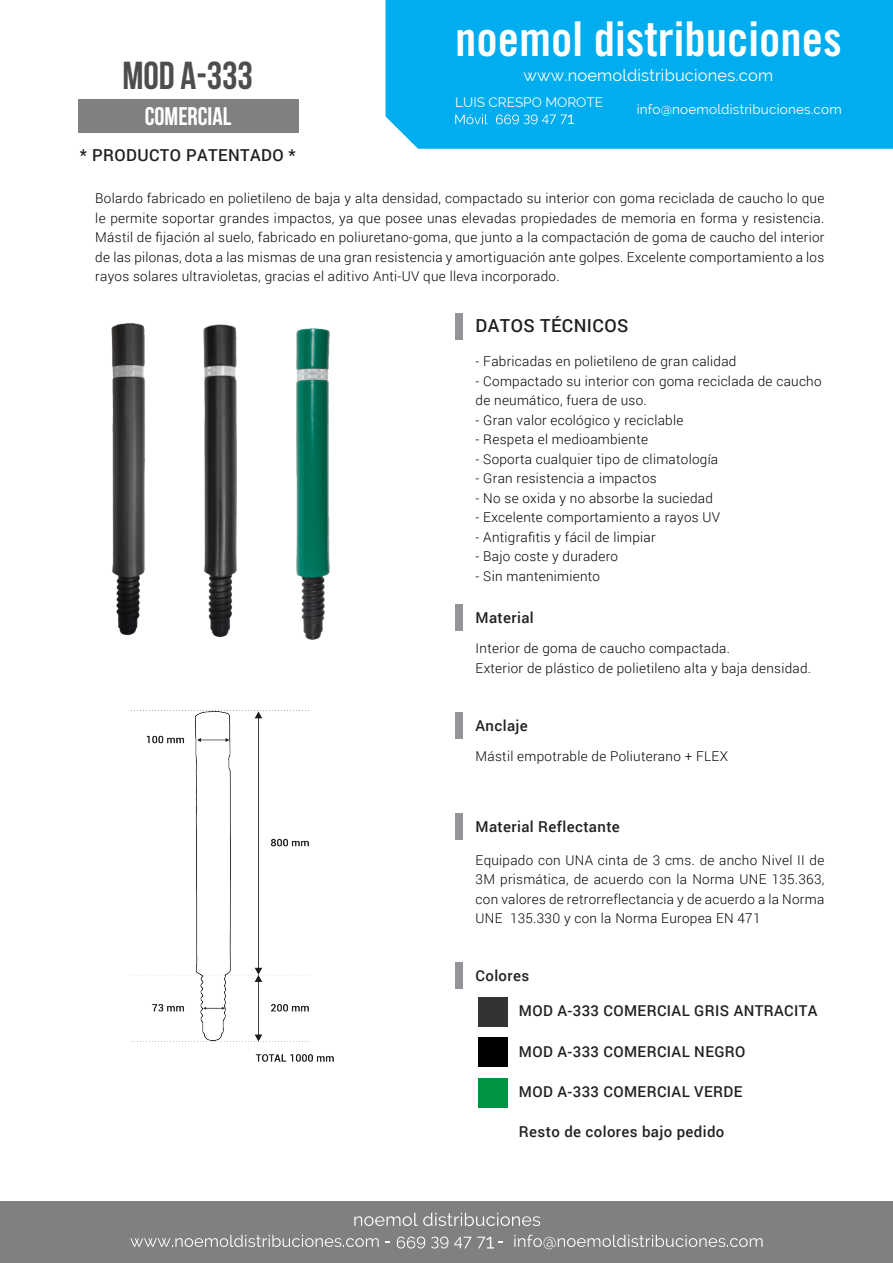
<style>
.page{position:relative;width:893px;height:1263px;background:#fff}
.page>*{position:absolute;margin:0;border:0;box-sizing:border-box;transform-origin:0 0}
.t1{font:48px "Trade Gothic Bold Cond Twenty";color:#fff}
.t2{font:39px "Bebas Neue";letter-spacing:-.005em;color:#4d4d4f}
.t3{font:25.5px "Bebas Neue";letter-spacing:-.005em;color:#fff}
.t4{font:500 18px "Roboto";letter-spacing:.025em;color:#231f20}
.t5{font:16.5px "Raleway";letter-spacing:.01em;color:#fff}
.t6{font:500 16.5px "Roboto";letter-spacing:.025em;color:#231f20}
.t7{font:500 15px "Roboto";letter-spacing:.025em;color:#231f20}
.t8{font:300 13.5px/19.5px "Roboto";letter-spacing:.02em;color:#000}
.t9{font:13.5px "Raleway";letter-spacing:.015em;color:#fff}
</style>
<div class="page">
<div style="left:78px;top:99px;width:221px;height:34px;background:#808080"></div>
<div style="left:455px;top:313px;width:8px;height:27px;background:#929497"></div>
<div style="left:455px;top:604px;width:8px;height:27px;background:#929497"></div>
<div style="left:455px;top:712px;width:8px;height:27px;background:#929497"></div>
<div style="left:455px;top:813px;width:8px;height:27px;background:#929497"></div>
<div style="left:455px;top:962px;width:8px;height:27px;background:#929497"></div>
<div style="left:386px;top:0;width:507px;height:149px;background:#00adee"></div>
<svg style="left:496px;top:115px;width:78px;height:9px"></svg>
<svg style="left:385px;top:105px;width:103px;height:44px;background:#24b8f0"></svg>
<div style="left:0;top:1201px;width:893px;height:62px;background:#808080"></div>
<svg style="left:354px;top:1213px;width:186px;height:13px"></svg>
<svg style="left:130px;top:1235px;width:249px;height:12px"></svg>
<svg style="left:397px;top:1236px;width:28px;height:12px"></svg>
<svg style="left:431px;top:1236px;width:17px;height:12px"></svg>
<svg style="left:454px;top:1237px;width:49px;height:11px"></svg>
<svg style="left:514px;top:1234px;width:249px;height:15px"></svg>
<div style="left:478px;top:997px;width:29px;height:29px;background:#333"></div>
<div style="left:478px;top:1037px;width:29px;height:30px;background:#000"></div>
<div style="left:478px;top:1078px;width:29px;height:29px;background:#009245"></div>
<img style="left:112px;top:323px;width:218px;height:316px">
<img style="left:134px;top:710px;width:200px;height:351px">
<h2 class="t2" style="left:123px;top:54px;width:132px">MOD A-333</h2>
<h3 class="t3" style="left:145px;top:102px;width:88px">COMERCIAL</h3>
<p class="t6" style="left:80px;top:144px;width:217px">* PRODUCTO PATENTADO *</p>
<h1 class="t1" style="left:455px;top:10px;width:388px">noemol distribuciones</h1>
<p class="t5" style="left:524px;top:65px;width:251px">www.noemoldistribuciones.com</p>
<p class="t9" style="left:637px;top:101px;width:207px">info@noemoldistribuciones.com</p>
<p class="t9" style="left:455px;top:94px;width:149px">LUIS CRESPO MOROTE</p>
<p class="t8" style="left:95px;top:188px;width:731px;text-align:justify">Bolardo fabricado en polietileno de baja y alta densidad, compactado su interior con goma reciclada de caucho lo que le permite soportar grandes impactos, ya que posee unas elevadas propiedades de memoria en forma y resistencia.<br>Mástil de fijación al suelo, fabricado en poliuretano-goma, que junto a la compactación de goma de caucho del interior de las pilonas, dota a las mismas de una gran resistencia y amortiguación ante golpes. Excelente comportamiento a los rayos solares ultravioletas, gracias el aditivo Anti-UV que lleva incorporado.</p>
<h3 class="t4" style="left:476px;top:313px;width:154px">DATOS TÉCNICOS</h3>
<p class="t8" style="left:476px;top:351px;width:262px">- Fabricadas en polietileno de gran calidad</p>
<p class="t8" style="left:476px;top:371px;width:347px">- Compactado su interior con goma reciclada de caucho de neumático, fuera de uso.</p>
<p class="t8" style="left:476px;top:410px;width:209px">- Gran valor ecológico y reciclable</p>
<p class="t8" style="left:476px;top:429px;width:174px">- Respeta el medioambiente</p>
<p class="t8" style="left:476px;top:449px;width:244px">- Soporta cualquier tipo de climatología</p>
<p class="t8" style="left:476px;top:468px;width:183px">- Gran resistencia a impactos</p>
<p class="t8" style="left:476px;top:488px;width:239px">- No se oxida y no absorbe la suciedad</p>
<p class="t8" style="left:476px;top:507px;width:246px">- Excelente comportamiento a rayos UV</p>
<p class="t8" style="left:476px;top:527px;width:182px">- Antigrafitis y fácil de limpiar</p>
<p class="t8" style="left:476px;top:546px;width:144px">- Bajo coste y duradero</p>
<p class="t8" style="left:476px;top:566px;width:126px">- Sin mantenimiento</p>
<p class="t7" style="left:476px;top:607px;width:60px">Material</p>
<p class="t8" style="left:476px;top:638px;width:337px">Interior de goma de caucho compactada.<br>Exterior de plástico de polietileno alta y baja densidad.</p>
<p class="t7" style="left:476px;top:715px;width:54px">Anclaje</p>
<p class="t8" style="left:476px;top:746px;width:254px">Mástil empotrable de Poliuterano + FLEX</p>
<p class="t7" style="left:476px;top:816px;width:146px">Material Reflectante</p>
<p class="t8" style="left:476px;top:850px;width:350px;text-align:justify">Equipado con UNA cinta de 3 cms. de ancho Nivel II de 3M prismática, de acuerdo con la Norma UNE 135.363, con valores de retrorreflectancia y de acuerdo a la Norma UNE 135.330 y con la Norma Europea EN 471</p>
<p class="t7" style="left:476px;top:965px;width:55px">Colores</p>
<p class="t7" style="left:519px;top:1000px;width:300px">MOD A-333 COMERCIAL GRIS ANTRACITA</p>
<p class="t7" style="left:519px;top:1041px;width:228px">MOD A-333 COMERCIAL NEGRO</p>
<p class="t7" style="left:519px;top:1081px;width:225px">MOD A-333 COMERCIAL VERDE</p>
<p class="t7" style="left:519px;top:1121px;width:207px">Resto de colores bajo pedido</p>
</div>
